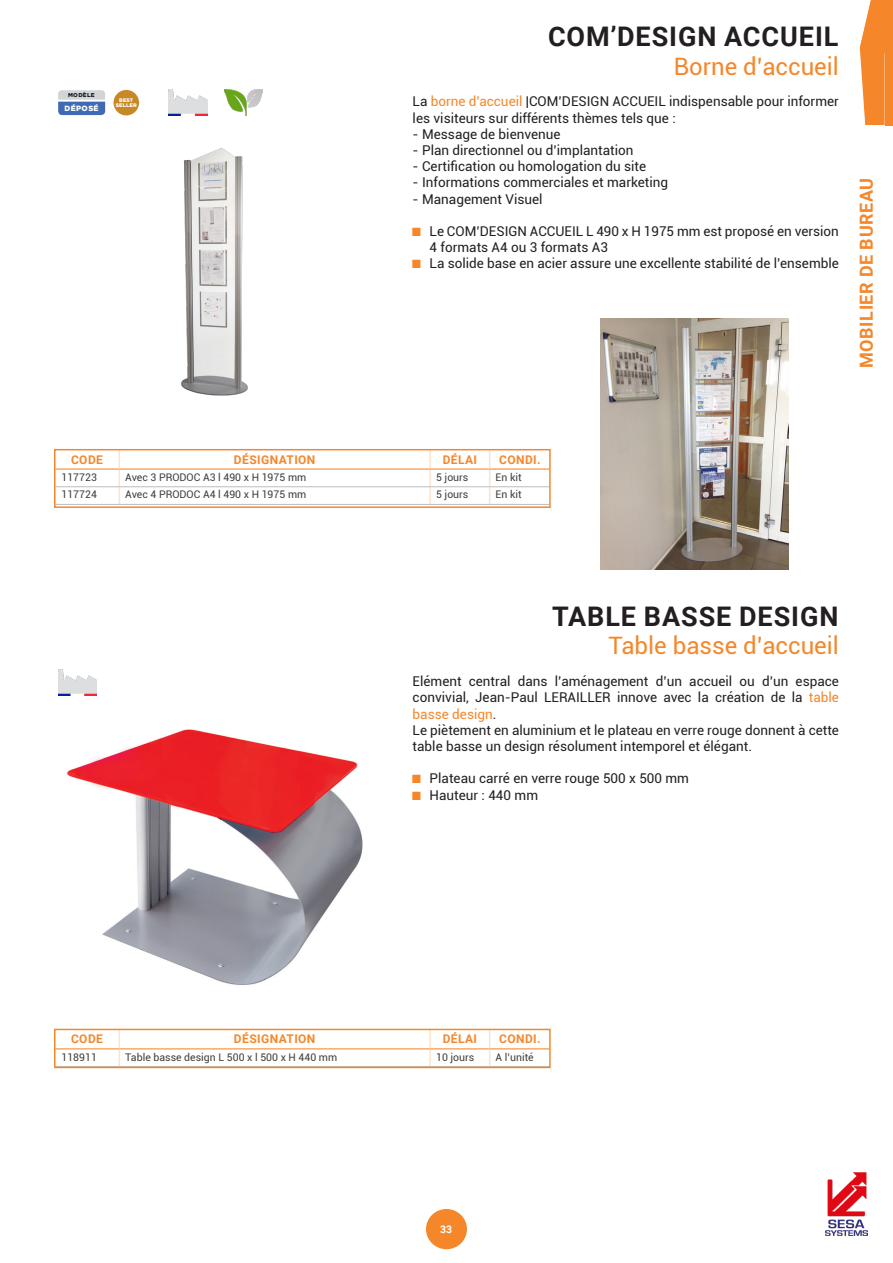
<style>
.page{position:relative;width:893px;height:1263px;background:#fff}
.page>*{position:absolute;margin:0;border:0;box-sizing:border-box;transform-origin:0 0}
.t1{font:700 27px "Roboto";letter-spacing:.035em;color:#231f20}
.t2{font:24px "Roboto";color:#f5872a}
.t3{font:700 18px "Roboto";letter-spacing:.035em;color:#f5872a}
.t4{font:13.5px/16.2px "Roboto";color:#231f20}
.t5{font:700 12px "Roboto";letter-spacing:.035em;color:#f5872a}
.t6{font:10.5px "Roboto";color:#3e3e3f}
.t7{font:700 10.5px "Roboto";color:#fff}
.t8{font:900 7.65px "Gotham";letter-spacing:.05em;color:#fff}
.t9{font:900 5.7px "Gotham";letter-spacing:.05em;color:#231f20}
.t10{font:900 5.1px/5.1px "Gotham";letter-spacing:.025em;color:#fff;text-align:center}
.s1{color:#f5872a}
.s2{font-family:"Courier New";color:#f5872a}
</style>
<div class="page">
<div style="left:426px;top:1209px;width:41px;height:40px;background:#f5872a;border-radius:50%"></div>
<img style="left:826px;top:1172px;width:42px;height:63px">
<svg style="left:860px;top:0;width:33px;height:125px;background:#f69442"></svg>
<img style="left:181px;top:148px;width:67px;height:248px">
<img style="left:601px;top:319px;width:188px;height:250px">
<svg style="left:58px;top:90px;width:47px;height:25px"></svg>
<div style="left:114px;top:90px;width:25px;height:25px;background:#c78928;border-radius:50%"></div>
<img style="left:169px;top:90px;width:38px;height:25px">
<img style="left:224px;top:90px;width:38px;height:25px">
<svg style="left:54px;top:448px;width:497px;height:60px"></svg>
<img style="left:67px;top:729px;width:296px;height:256px">
<img style="left:58px;top:670px;width:39px;height:25px">
<svg style="left:54px;top:1028px;width:497px;height:41px"></svg>
<p class="t9" style="left:68px;top:91px;width:28px">MODÈLE</p>
<p class="t8" style="left:65px;top:103px;width:36px">DÉPOSÉ</p>
<p class="t10" style="left:116px;top:98px;width:22px">BEST<br>SELLER</p>
<h1 class="t1" style="left:548px;top:17px;width:292px">COM’DESIGN ACCUEIL</h1>
<h2 class="t2" style="left:674px;top:49px;width:167px">Borne d’accueil</h2>
<p class="t4" style="left:413px;top:93px;width:428px">La <span class="s1">borne d’accueil</span> |COM’DESIGN ACCUEIL indispensable pour informer les visiteurs sur différents thèmes tels que :</p>
<p class="t4" style="left:413px;top:125px;width:149px">- Message de bienvenue</p>
<p class="t4" style="left:413px;top:142px;width:222px">- Plan directionnel ou d’implantation</p>
<p class="t4" style="left:413px;top:158px;width:235px">- Certification ou homologation du site</p>
<p class="t4" style="left:413px;top:174px;width:257px">- Informations commerciales et marketing</p>
<p class="t4" style="left:413px;top:190px;width:131px">- Management Visuel</p>
<p class="t4" style="left:430px;top:223px;width:411px;text-indent:-17px"><span class="s2">■</span> Le COM’DESIGN ACCUEIL L 490 x H 1975 mm est proposé en version<br>4 formats A4 ou 3 formats A3</p>
<p class="t4" style="left:413px;top:255px;width:428px"><span class="s2">■</span> La solide base en acier assure une excellente stabilité de l’ensemble</p>
<h3 class="t3" style="left:854px;top:368px;width:192px;rotate:-90deg">MOBILIER DE BUREAU</h3>
<p class="t5" style="left:71px;top:451px;width:33px">CODE</p>
<p class="t5" style="left:234px;top:451px;width:83px">DÉSIGNATION</p>
<p class="t5" style="left:443px;top:451px;width:36px">DÉLAI</p>
<p class="t5" style="left:499px;top:451px;width:43px">CONDI.</p>
<p class="t6" style="left:62px;top:470px;width:37px">117723</p>
<p class="t6" style="left:125px;top:470px;width:183px">Avec 3 PRODOC A3 l 490 x H 1975 mm</p>
<p class="t6" style="left:436px;top:470px;width:34px">5 jours</p>
<p class="t6" style="left:496px;top:470px;width:27px">En kit</p>
<p class="t6" style="left:62px;top:487px;width:37px">117724</p>
<p class="t6" style="left:125px;top:487px;width:183px">Avec 4 PRODOC A4 l 490 x H 1975 mm</p>
<p class="t6" style="left:436px;top:487px;width:34px">5 jours</p>
<p class="t6" style="left:496px;top:487px;width:27px">En kit</p>
<h1 class="t1" style="left:552px;top:597px;width:288px">TABLE BASSE DESIGN</h1>
<h2 class="t2" style="left:608px;top:629px;width:232px">Table basse d’accueil</h2>
<p class="t4" style="left:413px;top:673px;width:428px">Elément central dans l’aménagement d’un accueil ou d’un espace convivial, Jean-Paul LERAILLER innove avec la création de la <span class="s1">table basse design</span>.<br>Le piètement en aluminium et le plateau en verre rouge donnent à cette table basse un design résolument intemporel et élégant.</p>
<p class="t4" style="left:413px;top:770px;width:278px"><span class="s2">■</span> Plateau carré en verre rouge 500 x 500 mm</p>
<p class="t4" style="left:413px;top:786px;width:127px"><span class="s2">■</span> Hauteur : 440 mm</p>
<p class="t5" style="left:71px;top:1031px;width:33px">CODE</p>
<p class="t5" style="left:234px;top:1031px;width:83px">DÉSIGNATION</p>
<p class="t5" style="left:443px;top:1031px;width:36px">DÉLAI</p>
<p class="t5" style="left:499px;top:1031px;width:43px">CONDI.</p>
<p class="t6" style="left:62px;top:1049px;width:37px">118911</p>
<p class="t6" style="left:125px;top:1049px;width:214px">Table basse design L 500 x l 500 x H 440 mm</p>
<p class="t6" style="left:436px;top:1049px;width:40px">10 jours</p>
<p class="t6" style="left:496px;top:1049px;width:40px">A l’unité</p>
<p class="t7" style="left:440px;top:1222px;width:14px">33</p>
</div>
